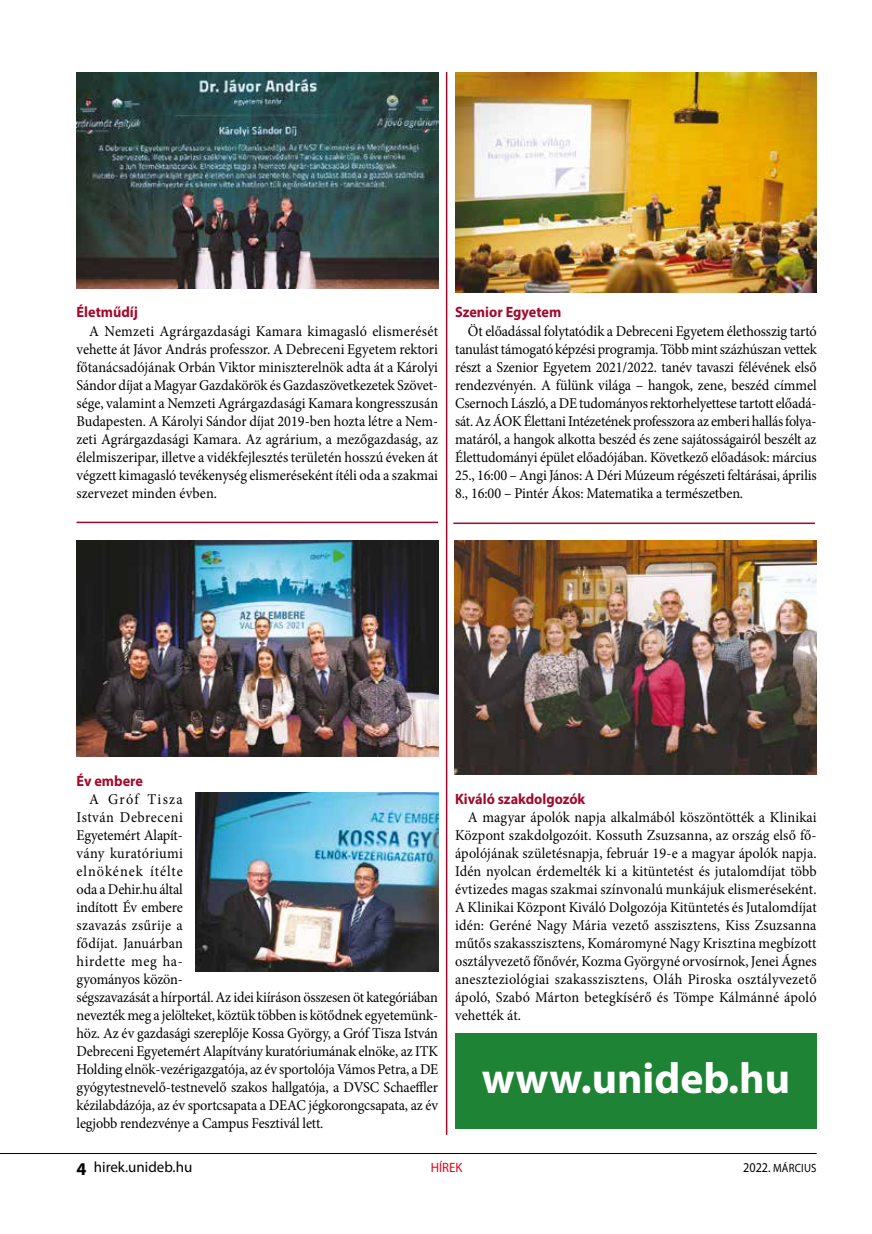
<style>
.page{position:relative;width:872px;height:1234px;background:#fff}
.page>*{position:absolute;margin:0;border:0;box-sizing:border-box;transform-origin:0 0}
.t1{font:700 43.5px "Myriad Pro";color:#fff}
.t2{font:15px/18px "Minion Pro";letter-spacing:-.01em;color:#000;text-align:justify;scale:.95 1}
.t3{font:700 15px "Myriad Pro";color:#a10a2c;scale:.95 1}
.t4{font:15px "Myriad Pro";color:#000}
.t5{font:13.5px "Myriad Pro";color:#e30613;scale:.95 1}
.t6{font:12px "Myriad Pro";letter-spacing:.02em;color:#000;scale:.9 1}
.s1{font-size:13.5px}
.s2{font-weight:700;font-size:18px}
</style>
<div class="page">
<hr style="left:0;top:1152px;width:816px;height:1px;background:#000">
<div style="left:455px;top:1032px;width:361px;height:96px;background:#1f8335"></div>
<img style="left:196px;top:792px;width:242px;height:179px">
<img style="left:77px;top:540px;width:361px;height:216px">
<img style="left:77px;top:72px;width:361px;height:216px">
<img style="left:455px;top:72px;width:361px;height:220px">
<img style="left:455px;top:540px;width:361px;height:234px">
<hr style="left:77px;top:521px;width:361px;height:2px;background:#a10a2c">
<hr style="left:453px;top:522px;width:362px;height:2px;background:#a10a2c">
<hr style="left:446px;top:72px;width:1px;height:1062px;background:#a10a2c">
<p class="t3" style="left:77px;top:302px;width:66px">Életműdíj</p>
<p class="t2" style="left:77px;top:322px;width:382px;text-indent:13px">A Nemzeti Agrárgazdasági Kamara kimagasló elismerését vehette át Jávor András professzor. A Debreceni Egyetem rektori főtanácsadójának Orbán Viktor miniszterelnök adta át a Károlyi Sándor díjat a Magyar Gazdakörök és Gazdaszövetkezetek Szövet&shy;sége, valamint a Nemzeti Agrárgazdasági Kamara kongresszusán Budapesten. A Károlyi Sándor díjat 2019-ben hozta létre a Nem&shy;zeti Agrárgazdasági Kamara. Az agrárium, a mezőgazdaság, az élelmiszeripar, illetve a vidékfejlesztés területén hosszú éveken át végzett kimagasló tevékenység elismeréseként ítéli oda a szakmai szervezet minden évben.</p>
<p class="t3" style="left:455px;top:302px;width:113px">Szenior Egyetem</p>
<p class="t2" style="left:455px;top:322px;width:382px;text-indent:13px">Öt előadással folytatódik a Debreceni Egyetem élethosszig tartó tanulást támogató képzési programja. Több mint százhúszan vettek részt a Szenior Egyetem 2021/2022. tanév tavaszi félévének első rendezvényén. A fülünk világa – hangok, zene, beszéd címmel Csernoch László, a DE tudományos rektorhelyettese tartott előadá&shy;sát. Az ÁOK Élettani Intézetének professzora az emberi hallás folya&shy;matáról, a hangok alkotta beszéd és zene sajátosságairól beszélt az Élettudományi épület előadójában. Következő előadások: március 25., 16:00 – Angi János: A Déri Múzeum régészeti feltárásai, április 8., 16:00 – Pintér Ákos: Matematika a természetben.</p>
<p class="t3" style="left:77px;top:770px;width:72px">Év embere</p>
<p class="t2" style="left:77px;top:790px;width:382px;text-align:left;text-indent:13px">A Gróf Tisza<br>István Debreceni<br>Egyetemért Alapít-<br>vány kuratóriumi<br>elnökének ítélte<br>oda a Dehir.hu által<br>indított Év embere<br>szavazás zsűrije a<br>fődíjat. Januárban<br>hirdette meg ha-<br>gyományos közön-<br>ségszavazását a hírportál. Az idei kiíráson összesen öt kategóriában nevezték meg a jelölteket, köztük többen is kötődnek egyetemünk&shy;höz. Az év gazdasági szereplője Kossa György, a Gróf Tisza István Debreceni Egyetemért Alapítvány kuratóriumának elnöke, az ITK Holding elnök-vezérigazgatója, az év sportolója Vámos Petra, a DE gyógytestnevelő-testnevelő szakos hallgatója, a DVSC Schaeffler kézilabdázója, az év sportcsapata a DEAC jégkorongcsapata, az év legjobb rendezvénye a Campus Fesztivál lett.</p>
<p class="t3" style="left:455px;top:788px;width:139px">Kiváló szakdolgozók</p>
<p class="t2" style="left:455px;top:808px;width:382px;text-indent:13px">A magyar ápolók napja alkalmából köszöntötték a Klinikai Központ szakdolgozóit. Kossuth Zsuzsanna, az ország első fő&shy;ápolójának születésnapja, február 19-e a magyar ápolók napja.<br>Idén nyolcan érdemelték ki a kitüntetést és jutalomdíjat több évtizedes magas szakmai színvonalú munkájuk elismeréseként.<br>A Klinikai Központ Kiváló Dolgozója Kitüntetés és Jutalomdíjat idén: Geréné Nagy Mária vezető asszisztens, Kiss Zsuzsanna műtős szakasszisztens, Komáromyné Nagy Krisztina megbízott osztályvezető főnővér, Kozma Györgyné orvosírnok, Jenei Ágnes aneszteziológiai szakasszisztens, Oláh Piroska osztályvezető ápoló, Szabó Márton betegkísérő és Tömpe Kálmánné ápoló vehették át.</p>
<h1 class="t1" style="left:482px;top:1049px;width:310px">www.unideb.hu</h1>
<p class="t4" style="left:94px;top:1157px;width:100px">hirek.unideb.hu</p>
<p class="t5" style="left:431px;top:1158px;width:35px">HÍREK</p>
<p class="t6" style="left:743px;top:1159px;width:83px"><span class="s1">2022.</span> március</p>
<p class="t4" style="left:77px;top:1157px;width:83px"><span class="s2">4</span> unideb.hu</p>
</div>
